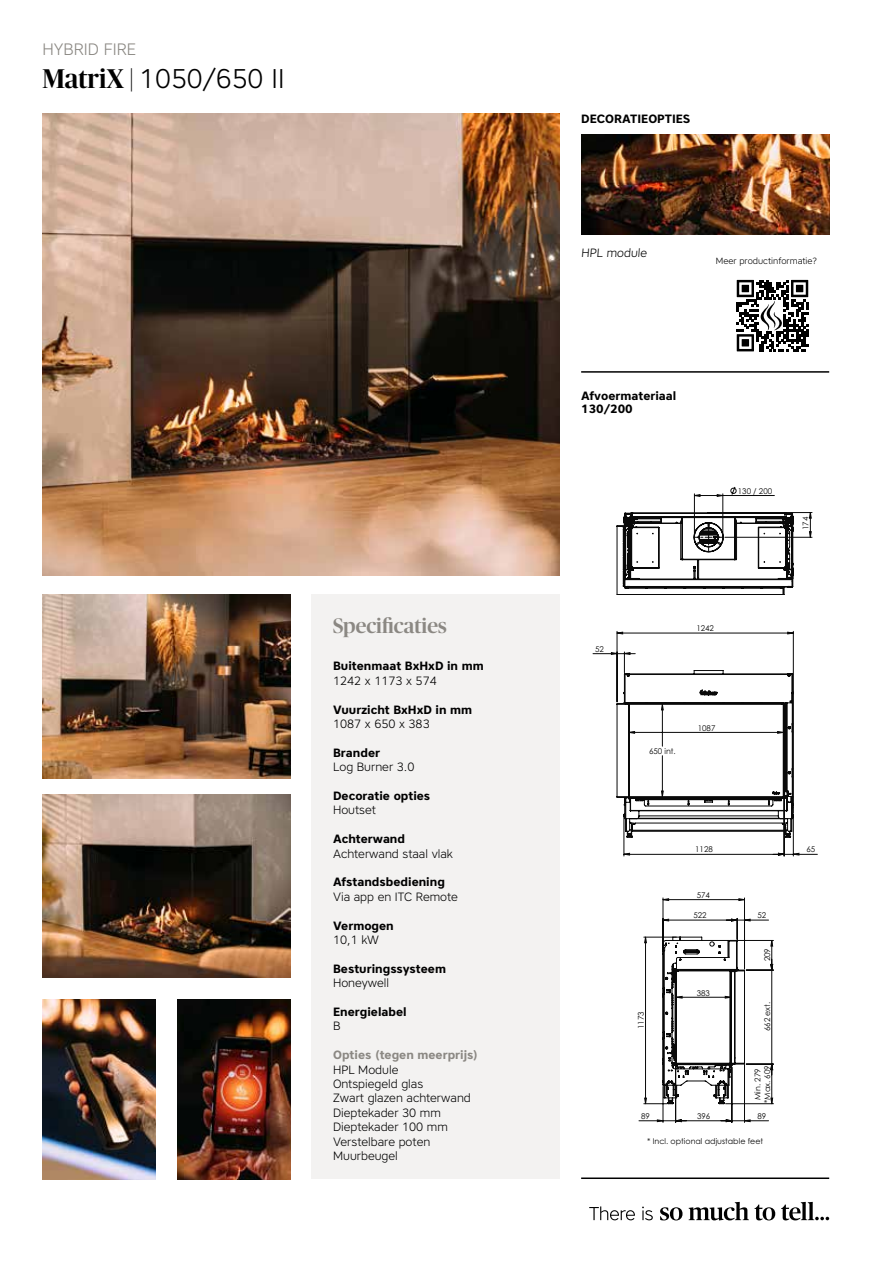
<style>
.page{position:relative;width:893px;height:1263px;background:#fff}
.page>*{position:absolute;margin:0;border:0;box-sizing:border-box;transform-origin:0 0}
.t1{font:300 27px "Core Sans A35";color:#000}
.t2{font:500 21px "Publico Banner";color:#8b8883}
.t3{font:300 16.5px "Core Sans A35";color:#8b8883}
.t4{font:300 12px/14.4px "Core Sans A35";color:#000}
.t5{font:700 12px/13.5px "Core Sans A65";color:#000}
.t6{font:700 12px "Core Sans A65";color:#8b8883}
.t7{font:300 9px "Core Sans A35";color:#000}
.t8{font:7.95px/9.4px "Century Gothic";color:#090909;text-align:center}
.s1{font-family:"Publico Banner";font-weight:500}
</style>
<div class="page">
<hr style="left:581px;top:371px;width:248px;height:2px;background:#000">
<div style="left:312px;top:594px;width:248px;height:585px;background:#f3f2f1"></div>
<img style="left:43px;top:114px;width:517px;height:461px">
<img style="left:43px;top:794px;width:248px;height:184px">
<img style="left:43px;top:594px;width:248px;height:184px">
<svg style="left:639px;top:898px;width:134px;height:224px"></svg>
<hr style="left:793px;top:818px;width:1px;height:38px;background:#090909">
<hr style="left:784px;top:798px;width:1px;height:58px;background:#090909">
<hr style="left:624px;top:818px;width:1px;height:38px;background:#090909">
<hr style="left:617px;top:631px;width:1px;height:71px;background:#090909">
<hr style="left:793px;top:631px;width:1px;height:182px;background:#090909">
<svg style="left:593px;top:632px;width:224px;height:223px"></svg>
<svg style="left:617px;top:487px;width:195px;height:108px"></svg>
<svg style="left:737px;top:280px;width:71px;height:71px"></svg>
<img style="left:581px;top:135px;width:248px;height:99px">
<img style="left:178px;top:999px;width:113px;height:180px">
<img style="left:43px;top:999px;width:113px;height:180px">
<hr style="left:581px;top:1177px;width:248px;height:2px;background:#000">
<svg style="left:589px;top:1202px;width:240px;height:18px"></svg>
<h3 class="t3" style="left:43px;top:38px;width:95px">HYBRID FIRE</h3>
<h1 class="t1" style="left:43px;top:61px;width:244px"><span class="s1">MatriX |</span> 1050/650 II</h1>
<h2 class="t2" style="left:333px;top:611px;width:115px">Specificaties</h2>
<p class="t5" style="left:333px;top:659px;width:152px">Buitenmaat BxHxD in mm</p>
<p class="t4" style="left:333px;top:673px;width:105px">1242 x 1173 x 574</p>
<p class="t5" style="left:333px;top:702px;width:141px">Vuurzicht BxHxD in mm</p>
<p class="t4" style="left:333px;top:716px;width:98px">1087 x 650 x 383</p>
<p class="t5" style="left:333px;top:745px;width:48px">Brander</p>
<p class="t4" style="left:333px;top:759px;width:83px">Log Burner 3.0</p>
<p class="t5" style="left:333px;top:789px;width:99px">Decoratie opties</p>
<p class="t4" style="left:333px;top:803px;width:44px">Houtset</p>
<p class="t5" style="left:333px;top:832px;width:74px">Achterwand</p>
<p class="t4" style="left:333px;top:846px;width:121px">Achterwand staal vlak</p>
<p class="t5" style="left:333px;top:875px;width:113px">Afstandsbediening</p>
<p class="t4" style="left:333px;top:889px;width:126px">Via app en ITC Remote</p>
<p class="t5" style="left:333px;top:918px;width:62px">Vermogen</p>
<p class="t4" style="left:333px;top:932px;width:47px">10,1 kW</p>
<p class="t5" style="left:333px;top:961px;width:114px">Besturingssysteem</p>
<p class="t4" style="left:333px;top:975px;width:58px">Honeywell</p>
<p class="t5" style="left:333px;top:1005px;width:75px">Energielabel</p>
<p class="t4" style="left:333px;top:1019px;width:9px">B</p>
<p class="t6" style="left:333px;top:1047px;width:146px">Opties (tegen meerprijs)</p>
<p class="t4" style="left:333px;top:1062px;width:139px">HPL Module<br>Ontspiegeld glas<br>Zwart glazen achterwand<br>Dieptekader 30 mm<br>Dieptekader 100 mm<br>Verstelbare poten<br>Muurbeugel</p>
<p class="t5" style="left:581px;top:111px;width:111px">DECORATIEOPTIES</p>
<p class="t4" style="left:581px;top:245px;width:69px">HPL module</p>
<p class="t7" style="left:716px;top:255px;width:103px">Meer productinformatie?</p>
<p class="t5" style="left:581px;top:388px;width:97px">Afvoermateriaal<br>130/200</p>
<p class="t8" style="left:738px;top:486px;width:36px">130 / 200</p>
<p class="t8" style="left:801px;top:530px;width:15px;rotate:-90deg">174</p>
<p class="t8" style="left:595px;top:644px;width:10px">52</p>
<p class="t8" style="left:696px;top:624px;width:19px">1242</p>
<p class="t8" style="left:649px;top:746px;width:28px">650 int.</p>
<p class="t8" style="left:698px;top:723px;width:19px">1087</p>
<p class="t8" style="left:695px;top:845px;width:19px">1128</p>
<p class="t8" style="left:806px;top:845px;width:10px">65</p>
<p class="t8" style="left:636px;top:1029px;width:19px;rotate:-90deg">1173</p>
<p class="t8" style="left:697px;top:890px;width:15px">574</p>
<p class="t8" style="left:693px;top:911px;width:15px">522</p>
<p class="t8" style="left:697px;top:988px;width:15px">383</p>
<p class="t8" style="left:757px;top:911px;width:10px">52</p>
<p class="t8" style="left:762px;top:961px;width:15px;rotate:-90deg">209</p>
<p class="t8" style="left:762px;top:1031px;width:31px;rotate:-90deg">662 ext.</p>
<p class="t8" style="left:753px;top:1103px;width:39px;rotate:-90deg">Min. 279 *Max. 609</p>
<p class="t8" style="left:641px;top:1111px;width:10px">89</p>
<p class="t8" style="left:697px;top:1111px;width:15px">396</p>
<p class="t8" style="left:757px;top:1111px;width:10px">89</p>
<p class="t8" style="left:647px;top:1137px;width:118px">* Incl. optional adjustable feet</p>
</div>
